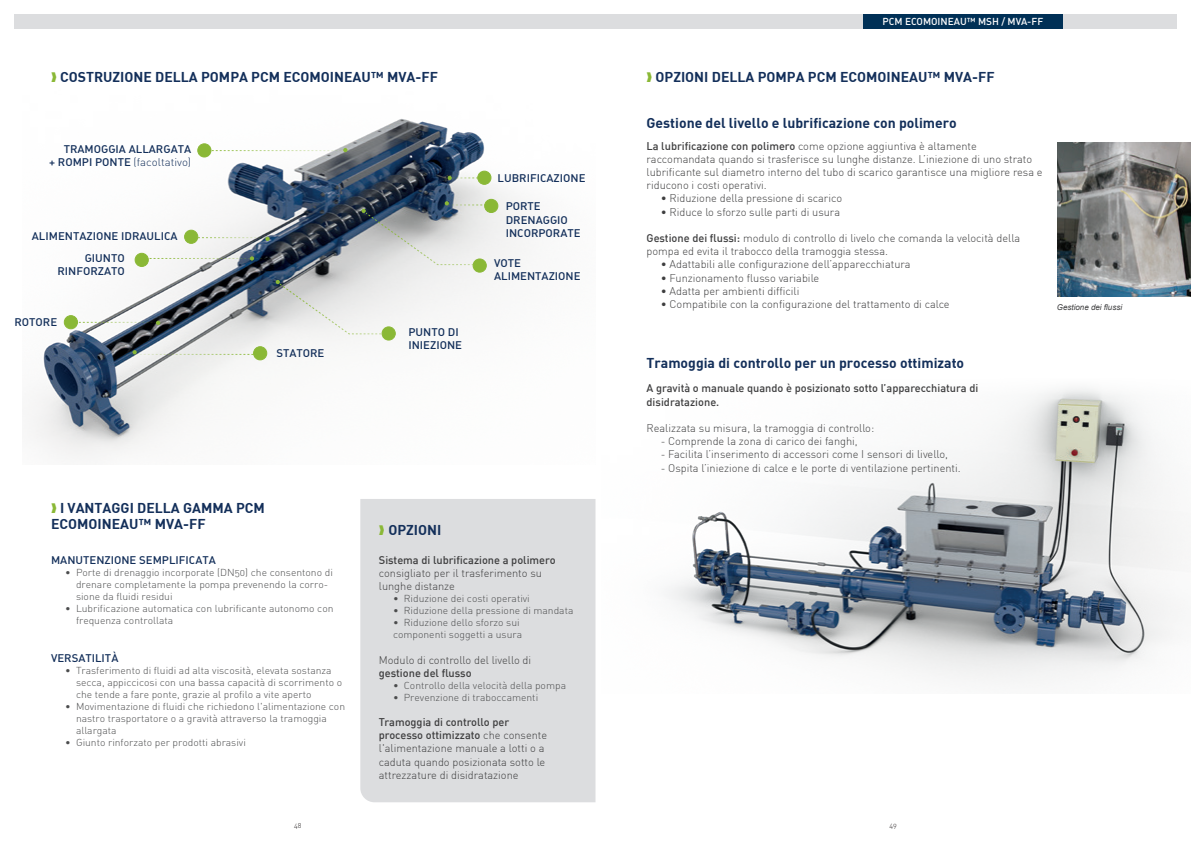
<style>
.page{position:relative;width:1191px;height:842px;background:#fff}
.page>*{position:absolute;margin:0;border:0;box-sizing:border-box;transform-origin:0 0}
.Titre_1{font:14px "DIN Bold";color:#132f5a}
.t1{font:300 11px/13.2px "DIN";color:#3e3e3f}
.t2{font:11px/13.2px "DIN Medium Alternate";color:#132f5a}
.t3{font:500 11px/13.2px "DIN";color:#3e3e3f}
.t4{font:11px "DIN Light Alternate";color:#132f5a}
.t5{font:10px/12px "DIN Light Alternate";color:#4b4c4d}
.t6{font:10px "DIN Medium Alternate";color:#fff}
.t7{font:italic 8px "Arial";color:#3e3e3f}
.t8{font:7px "DIN Light Alternate";color:#231f20}
.s1{font-family:"DIN Medium Alternate"}
.s2{font-weight:500}
</style>
<div class="page">
<div style="left:14px;top:14px;width:1162px;height:14px;background:#dcdddf"></div>
<div style="left:863px;top:14px;width:199px;height:14px;background:#003056"></div>
<img style="left:32px;top:119px;width:497px;height:339px">
<div style="left:485px;top:199px;width:13px;height:13px;background:#8ab836;border-radius:50%"></div>
<div style="left:484px;top:199px;width:14px;height:14px;border:1px solid #8ab836;border-radius:50%"></div>
<div style="left:473px;top:259px;width:13px;height:13px;background:#8ab836;border-radius:50%"></div>
<div style="left:472px;top:258px;width:15px;height:15px;border:1px solid #8ab836;border-radius:50%"></div>
<div style="left:382px;top:327px;width:13px;height:13px;background:#8ab836;border-radius:50%"></div>
<div style="left:381px;top:326px;width:15px;height:15px;border:1px solid #8ab836;border-radius:50%"></div>
<div style="left:253px;top:347px;width:14px;height:13px;background:#8ab836;border-radius:50%"></div>
<div style="left:253px;top:346px;width:14px;height:14px;border:1px solid #8ab836;border-radius:50%"></div>
<div style="left:64px;top:316px;width:13px;height:13px;background:#8ab836;border-radius:50%"></div>
<div style="left:64px;top:315px;width:14px;height:14px;border:1px solid #8ab836;border-radius:50%"></div>
<div style="left:135px;top:253px;width:13px;height:13px;background:#8ab836;border-radius:50%"></div>
<div style="left:135px;top:253px;width:14px;height:14px;border:1px solid #8ab836;border-radius:50%"></div>
<div style="left:185px;top:230px;width:13px;height:13px;background:#8ab836;border-radius:50%"></div>
<div style="left:184px;top:230px;width:14px;height:14px;border:1px solid #8ab836;border-radius:50%"></div>
<div style="left:198px;top:144px;width:13px;height:13px;background:#8ab836;border-radius:50%"></div>
<div style="left:197px;top:143px;width:14px;height:14px;border:1px solid #8ab836;border-radius:50%"></div>
<div style="left:478px;top:171px;width:13px;height:13px;background:#8ab836;border-radius:50%"></div>
<div style="left:477px;top:171px;width:14px;height:14px;border:1px solid #8ab836;border-radius:50%"></div>
<svg style="left:76px;top:321px;width:88px;height:4px"></svg>
<svg style="left:120px;top:350px;width:135px;height:5px"></svg>
<svg style="left:146px;top:256px;width:132px;height:5px"></svg>
<svg style="left:186px;top:237px;width:86px;height:4px"></svg>
<svg style="left:361px;top:201px;width:129px;height:65px;background:#b3b9ba"></svg>
<svg style="left:445px;top:176px;width:34px;height:4px"></svg>
<svg style="left:209px;top:148px;width:148px;height:4px"></svg>
<svg style="left:276px;top:280px;width:121px;height:55px"></svg>
<img style="left:666px;top:388px;width:515px;height:293px">
<img style="left:1057px;top:143px;width:134px;height:154px">
<div style="left:360px;top:499px;width:235px;height:303px;background:#dcdddf"></div>
<svg style="left:379px;top:525px;width:5px;height:10px"></svg>
<p class="t6" style="left:882px;top:15px;width:162px">PCM ECOMOINEAU™ MSH / MVA-FF</p>
<p class="Titre_1" style="left:60px;top:68px;width:379px">COSTRUZIONE DELLA POMPA PCM ECOMOINEAU™ MVA-FF</p>
<p class="t2" style="left:64px;top:142px;width:129px">TRAMOGGIA ALLARGATA</p>
<p class="t4" style="left:49px;top:155px;width:143px"><span class="s1">+ ROMPI PONTE</span> (facoltativo)</p>
<p class="t2" style="left:32px;top:229px;width:147px">ALIMENTAZIONE IDRAULICA</p>
<p class="t2" style="left:57px;top:251px;width:69px;text-align:right">GIUNTO<br>RINFORZATO</p>
<p class="t2" style="left:15px;top:315px;width:44px">ROTORE</p>
<p class="t2" style="left:276px;top:346px;width:50px">STATORE</p>
<p class="t2" style="left:408px;top:325px;width:55px">PUNTO DI<br>INIEZIONE</p>
<p class="t2" style="left:497px;top:171px;width:89px">LUBRIFICAZIONE</p>
<p class="t2" style="left:506px;top:199px;width:37px">PORTE</p>
<p class="t2" style="left:506px;top:213px;width:76px">DRENAGGIO<br>INCORPORATE</p>
<p class="t2" style="left:494px;top:256px;width:88px">VOTE<br>ALIMENTAZIONE</p>
<p class="Titre_1" style="left:60px;top:499px;width:206px">I VANTAGGI DELLA GAMMA PCM</p>
<p class="Titre_1" style="left:51px;top:515px;width:156px">ECOMOINEAU™ MVA-FF</p>
<p class="t2" style="left:51px;top:553px;width:166px">MANUTENZIONE SEMPLIFICATA</p>
<p class="t5" style="left:76px;top:567px;width:258px;text-indent:-11px">• Porte di drenaggio incorporate (DN50) che consentono di drenare completamente la pompa prevenendo la corro&shy;sione da fluidi residui</p>
<p class="t5" style="left:76px;top:603px;width:259px;text-indent:-11px">• Lubrificazione automatica con lubrificante autonomo con frequenza controllata</p>
<p class="t2" style="left:51px;top:651px;width:69px">VERSATILITÀ</p>
<p class="t5" style="left:76px;top:664px;width:268px;text-indent:-11px">• Trasferimento di fluidi ad alta viscosità, elevata sostanza secca, appiccicosi con una bassa capacità di scorrimento o che tende a fare ponte, grazie al profilo a vite aperto</p>
<p class="t5" style="left:76px;top:700px;width:271px;text-indent:-11px">• Movimentazione di fluidi che richiedono l'alimentazione con nastro trasportatore o a gravità attraverso la tramoggia allargata</p>
<p class="t5" style="left:65px;top:736px;width:182px">• Giunto rinforzato per prodotti abrasivi</p>
<p class="Titre_1" style="left:388px;top:520px;width:54px">OPZIONI</p>
<p class="t1" style="left:379px;top:553px;width:178px"><span class="s2">Sistema di lubrificazione a polimero </span>consigliato per il trasferimento su lunghe distanze</p>
<p class="t5" style="left:393px;top:593px;width:138px">• Riduzione dei costi operativi</p>
<p class="t5" style="left:393px;top:605px;width:182px">• Riduzione della pressione di mandata</p>
<p class="t5" style="left:393px;top:617px;width:131px">• Riduzione dello sforzo sui componenti soggetti a usura</p>
<p class="t1" style="left:379px;top:653px;width:154px">Modulo di controllo del livello di <span class="s2">gestione del flusso</span></p>
<p class="t5" style="left:393px;top:679px;width:174px">• Controllo della velocità della pompa</p>
<p class="t5" style="left:393px;top:691px;width:147px">• Prevenzione di traboccamenti</p>
<p class="t1" style="left:379px;top:715px;width:170px"><span class="s2">Tramoggia di controllo per processo ottimizzato</span> che consente l'alimentazione manuale a lotti o a caduta quando posizionata sotto le attrezzature di disidratazione</p>
<p class="Titre_1" style="left:655px;top:68px;width:341px">OPZIONI DELLA POMPA PCM ECOMOINEAU™ MVA-FF</p>
<p class="Titre_1" style="left:646px;top:114px;width:312px">Gestione del livello e lubrificazione con polimero</p>
<p class="t1" style="left:646px;top:139px;width:398px"><span class="s2">La lubrificazione con polimero</span> come opzione aggiuntiva è altamente raccomandata quando si trasferisce su lunghe distanze. L’iniezione di uno strato lubrificante sul diametro interno del tubo di scarico garantisce una migliore resa e riducono i costi operativi.</p>
<p class="t1" style="left:660px;top:192px;width:183px">• Riduzione della pressione di scarico</p>
<p class="t1" style="left:660px;top:205px;width:181px">• Riduce lo sforzo sulle parti di usura</p>
<p class="t1" style="left:646px;top:231px;width:375px"><span class="s2">Gestione dei flussi:</span> modulo di controllo di livelo che comanda la velocità della pompa ed evita il trabocco della tramoggia stessa.</p>
<p class="t1" style="left:660px;top:258px;width:251px">• Adattabili alle configurazione dell’apparecchiatura</p>
<p class="t1" style="left:660px;top:271px;width:160px">• Funzionamento flusso variabile</p>
<p class="t1" style="left:660px;top:284px;width:140px">• Adatta per ambienti difficili</p>
<p class="t1" style="left:660px;top:297px;width:290px">• Compatibile con la configurazione del trattamento di calce</p>
<p class="t7" style="left:1056px;top:302px;width:67px">Gestione dei flussi</p>
<p class="Titre_1" style="left:646px;top:353px;width:319px">Tramoggia di controllo per un processo ottimizato</p>
<p class="t3" style="left:646px;top:381px;width:333px">A gravità o manuale quando è posizionato sotto l’apparecchiatura di disidratazione.</p>
<p class="t1" style="left:646px;top:421px;width:229px">Realizzata su misura, la tramoggia di controllo:</p>
<p class="t1" style="left:660px;top:434px;width:199px">- Comprende la zona di carico dei fanghi,</p>
<p class="t1" style="left:660px;top:448px;width:289px">- Facilita l’inserimento di accessori come I sensori di livello,</p>
<p class="t1" style="left:660px;top:461px;width:301px">- Ospita l’iniezione di calce e le porte di ventilazione pertinenti.</p>
<p class="t8" style="left:294px;top:821px;width:9px">48</p>
<p class="t8" style="left:889px;top:821px;width:9px">49</p>
</div>
